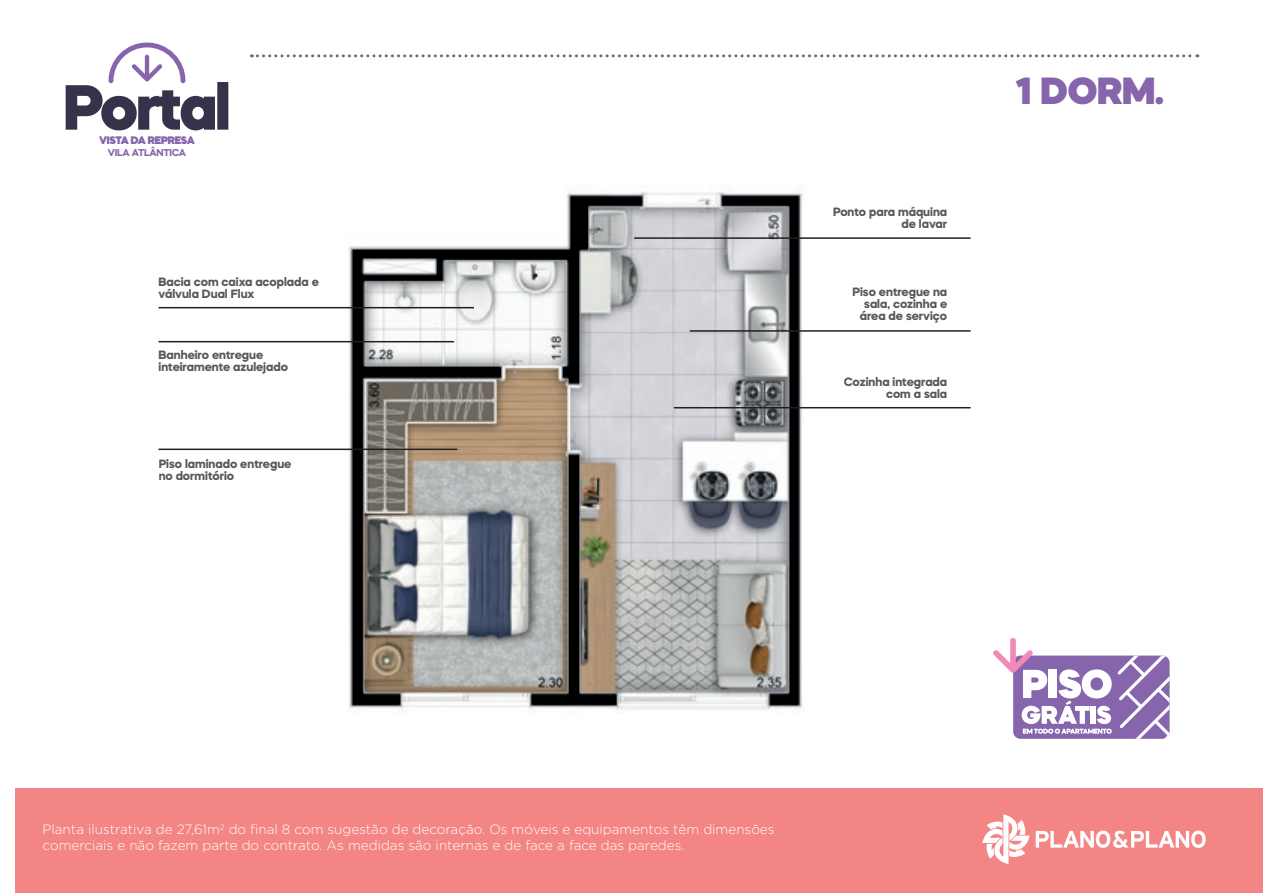
<style>
.page{position:relative;width:1263px;height:893px;background:#fff}
.page>*{position:absolute;margin:0;border:0;box-sizing:border-box;transform-origin:0 0}
.t1{font:900 37.8px "Mazzard H";color:#8665ac}
.t2{font:300 13.5px/16.2px "Gotham";color:#fff}
.t3{font:700 12px/12px "Mazzard H";color:#57585a;text-align:right}
.t4{font:900 10.95px "Mazzard H";letter-spacing:-.02em;color:#8665ac}
.t5{font:700 9.9px "Mazzard H";letter-spacing:-.02em;color:#8665ac}
</style>
<div class="page">
<img style="left:229px;top:187px;width:693px;height:602px">
<div style="left:16px;top:789px;width:1247px;height:104px;background:#f38684"></div>
<svg style="left:982px;top:814px;width:48px;height:50px"></svg>
<svg style="left:1036px;top:831px;width:170px;height:17px"></svg>
<svg style="left:251px;top:54px;width:947px;height:3px"></svg>
<svg style="left:993px;top:638px;width:176px;height:101px"></svg>
<hr style="left:634px;top:237px;width:336px;height:2px;background:#231f20">
<hr style="left:690px;top:330px;width:280px;height:2px;background:#231f20">
<hr style="left:674px;top:407px;width:296px;height:1px;background:#231f20">
<hr style="left:159px;top:341px;width:295px;height:1px;background:#231f20">
<hr style="left:159px;top:307px;width:315px;height:1px;background:#231f20">
<hr style="left:159px;top:449px;width:298px;height:1px;background:#231f20">
<svg style="left:66px;top:43px;width:162px;height:87px"></svg>
<p class="t4" style="left:99px;top:133px;width:97px">VISTA DA REPRESA</p>
<p class="t5" style="left:108px;top:146px;width:80px">VILA ATLÂNTICA</p>
<p class="t3" style="left:159px;top:276px;width:162px;text-align:left">Bacia com caixa acoplada e válvula Dual Flux</p>
<p class="t3" style="left:159px;top:348px;width:131px;text-align:left">Banheiro entregue inteiramente azulejado</p>
<p class="t3" style="left:159px;top:458px;width:134px;text-align:left">Piso laminado entregue no dormitório</p>
<p class="t3" style="left:833px;top:205px;width:116px">Ponto para máquina de lavar</p>
<p class="t3" style="left:852px;top:285px;width:96px">Piso entregue na sala, cozinha e área de serviço</p>
<p class="t3" style="left:844px;top:375px;width:105px">Cozinha integrada com a sala</p>
<h1 class="t1" style="left:1015px;top:65px;width:150px">1 DORM.</h1>
<p class="t2" style="left:43px;top:821px;width:733px">Planta ilustrativa de 27,61m<sup>2</sup> do final 8 com sugestão de decoração. Os móveis e equipamentos têm dimensões comerciais e não fazem parte do contrato. As medidas são internas e de face a face das paredes.</p>
</div>
